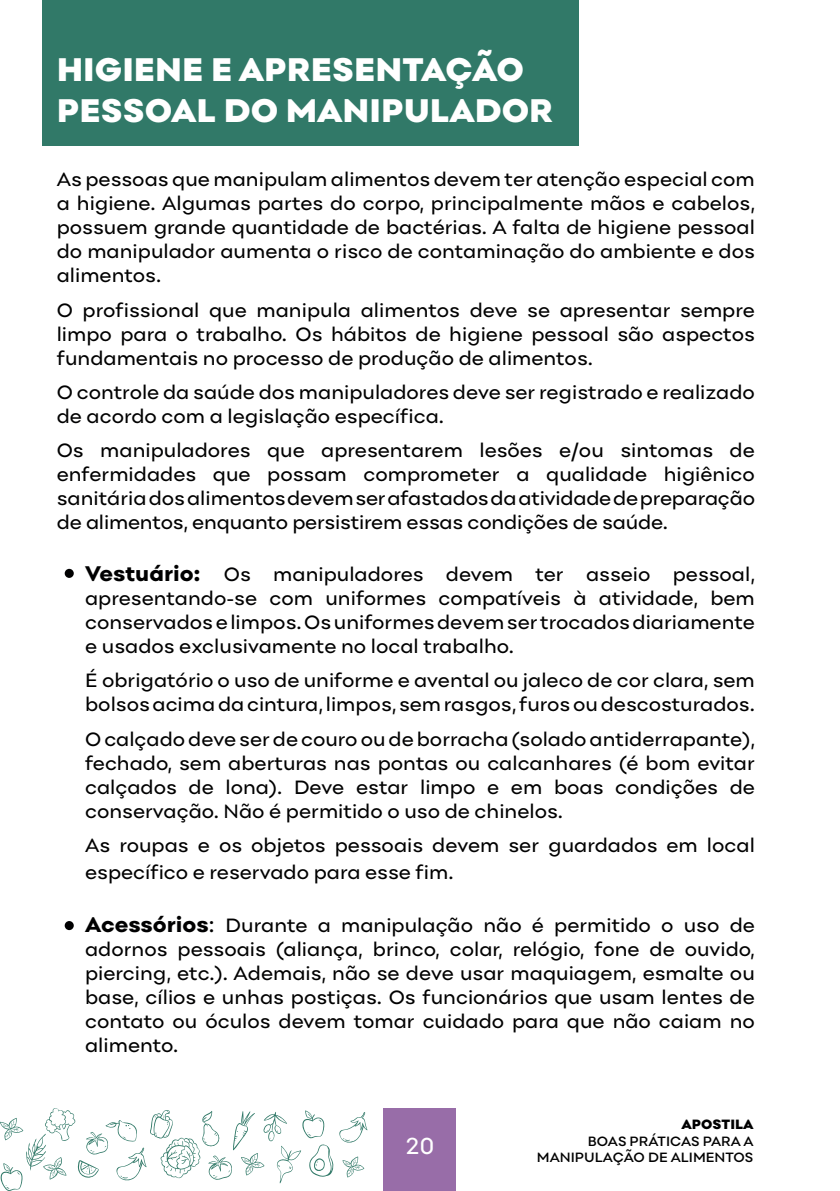
<style>
.page{position:relative;width:840px;height:1191px;background:#fff}
.page>*{position:absolute;margin:0;border:0;box-sizing:border-box;transform-origin:0 0}
.t1{font:900 34px/40.8px "Point";color:#fff}
.t2{font:24px "Point";color:#fff}
.t3{font:20px/24px "Point";color:#000001;text-align:justify}
.t4{font:600 14px/16.8px "Point";color:#000001;text-align:right}
.t5{font:900 14px "Point";color:#000001}
.s1{font-weight:800;font-size:22px}
.s2{font-size:22px}
</style>
<div class="page">
<svg style="left:0;top:1108px;width:367px;height:83px"></svg>
<div style="left:383px;top:1108px;width:73px;height:83px;background:#986da8"></div>
<div style="left:43px;top:0;width:535px;height:145px;background:#317968"></div>
<div style="left:65px;top:569px;width:9px;height:9px;background:#000001;border-radius:50%"></div>
<div style="left:65px;top:921px;width:9px;height:9px;background:#000001;border-radius:50%"></div>
<h1 class="t1" style="left:57px;top:49px;width:497px">HIGIENE E APRESENTAÇÃO<br>PESSOAL DO MANIPULADOR</h1>
<p class="t3" style="left:57px;top:167px;width:699px">As pessoas que manipulam alimentos devem ter atenção especial com a higiene. Algumas partes do corpo, principalmente mãos e cabelos, possuem grande quantidade de bactérias. A falta de higiene pessoal do manipulador aumenta o risco de contaminação do ambiente e dos alimentos.</p>
<p class="t3" style="left:57px;top:297px;width:699px">O profissional que manipula alimentos deve se apresentar sempre limpo para o trabalho. Os hábitos de higiene pessoal são aspectos fundamentais no processo de produção de alimentos.</p>
<p class="t3" style="left:57px;top:380px;width:699px">O controle da saúde dos manipuladores deve ser registrado e realizado de acordo com a legislação específica.</p>
<p class="t3" style="left:57px;top:438px;width:699px">Os manipuladores que apresentarem lesões e/ou sintomas de enfermidades que possam comprometer a qualidade higiênico sanitária dos alimentos devem ser afastados da atividade de preparação de alimentos, enquanto persistirem essas condições de saúde.</p>
<p class="t3" style="left:85px;top:562px;width:671px"><span class="s1">Vestuário:</span> Os manipuladores devem ter asseio pessoal, apresentando-se com uniformes compatíveis à atividade, bem conservados e limpos. Os uniformes devem ser trocados diariamente e usados exclusivamente no local trabalho.</p>
<p class="t3" style="left:85px;top:668px;width:671px">É obrigatório o uso de uniforme e avental ou jaleco de cor clara, sem bolsos acima da cintura, limpos, sem rasgos, furos ou descosturados.</p>
<p class="t3" style="left:85px;top:727px;width:671px">O calçado deve ser de couro ou de borracha (solado antiderrapante), fechado, sem aberturas nas pontas ou calcanhares (é bom evitar calçados de lona). Deve estar limpo e em boas condições de conservação. Não é permitido o uso de chinelos.</p>
<p class="t3" style="left:85px;top:832px;width:671px;line-height:26.4px">As roupas e os objetos pessoais devem ser guardados em local específico e reservado para esse fim.</p>
<p class="t3" style="left:85px;top:912px;width:671px"><span class="s1">Acessórios</span><span class="s2">:</span> Durante a manipulação não é permitido o uso de adornos pessoais (aliança, brinco, colar, relógio, fone de ouvido, piercing, etc.). Ademais, não se deve usar maquiagem, esmalte ou base, cílios e unhas postiças. Os funcionários que usam lentes de contato ou óculos devem tomar cuidado para que não caiam no alimento.</p>
<p class="t2" style="left:405px;top:1131px;width:30px">20</p>
<p class="t5" style="left:681px;top:1115px;width:73px">APOSTILA</p>
<p class="t4" style="left:536px;top:1132px;width:218px">BOAS PRÁTICAS PARA A<br>MANIPULAÇÃO DE ALIMENTOS</p>
</div>
